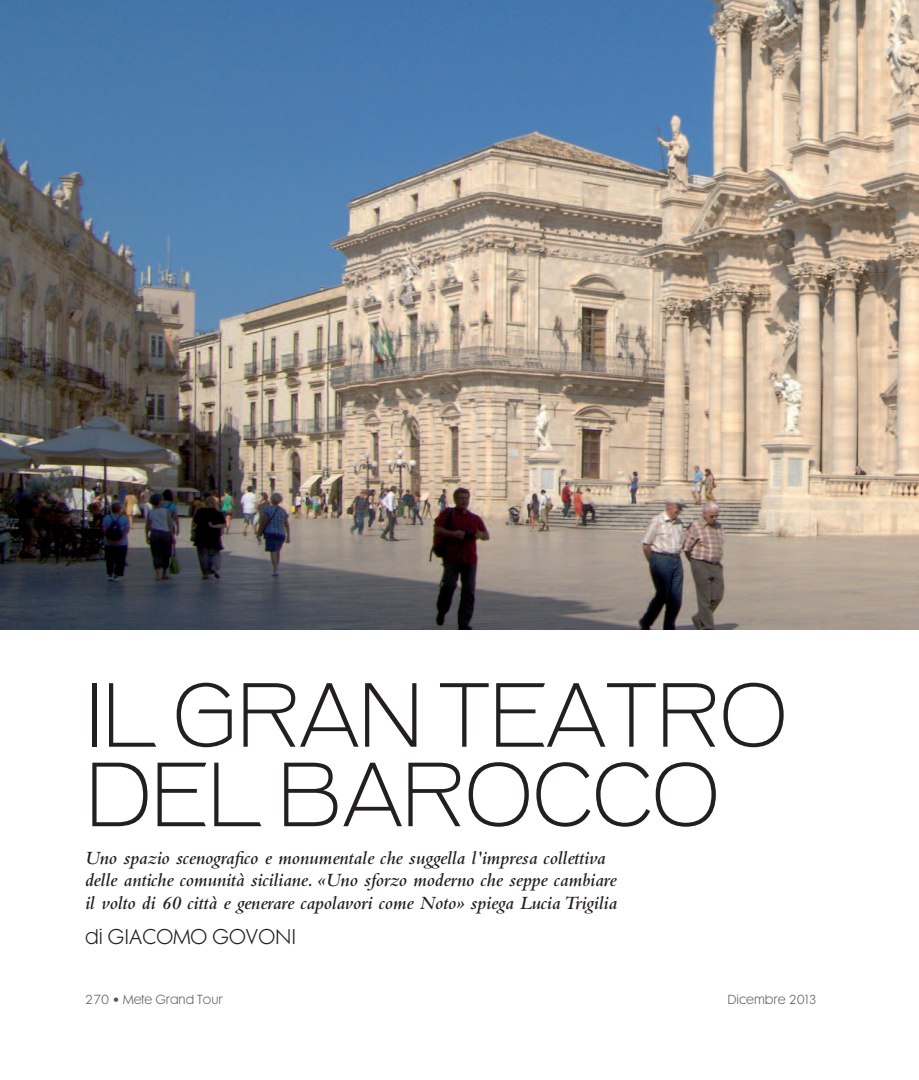
<style>
.page{position:relative;width:919px;height:1080px;background:#fff}
.page>*{position:absolute;margin:0;border:0;box-sizing:border-box;transform-origin:0 0}
.t1{font:300 82.5px/79.5px "Vonnes";letter-spacing:-.025em;color:#231f20}
.t2{font:italic 600 19.5px/22.5px "Bembo Std";letter-spacing:-.005em;color:#231f20}
.t3{font:19.5px "Cg Futura Maxi Lt";letter-spacing:-.005em;color:#231f20}
.t4{font:12px "Cg Futura Maxi Lt";color:#57585a}
</style>
<div class="page">
<img style="left:0;top:0;width:918px;height:629px">
<h1 class="t1" style="left:85px;top:679px;width:704px">IL GRAN TEATRO<br>DEL BAROCCO</h1>
<p class="t2" style="left:85px;top:848px;width:533px">Uno spazio scenografico e monumentale che suggella l'impresa collettiva delle antiche comunità siciliane. «Uno sforzo moderno che seppe cambiare il volto di 60 città e generare capolavori come Noto» spiega Lucia Trigilia</p>
<p class="t3" style="left:85px;top:929px;width:213px">di GIACOMO GOVONI</p>
<p class="t4" style="left:85px;top:995px;width:139px">270 • Mete Grand Tour</p>
<p class="t4" style="left:727px;top:995px;width:91px">Dicembre 2013</p>
</div>
